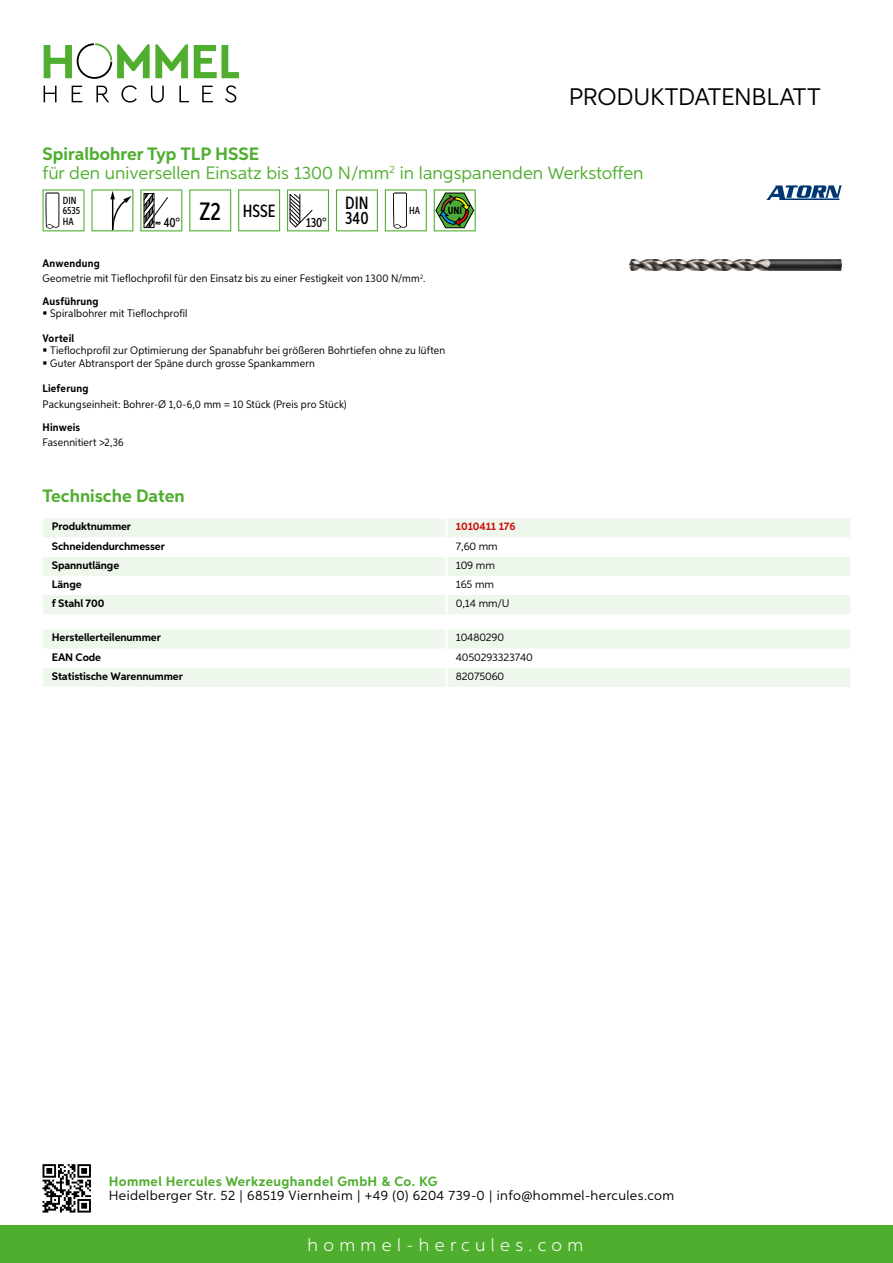
<style>
.page{position:relative;width:893px;height:1263px;background:#fff}
.page>*{position:absolute;margin:0;border:0;box-sizing:border-box;transform-origin:0 0}
.t1{font:24px "Aspira";letter-spacing:-.01em;color:#000}
.t2{font:18px/19.8px "Aspira";color:#50ae2f}
.t3{font:300 18px "Aspira";letter-spacing:.3em;color:#fff}
.t4{font:700 18px "Aspira";color:#50ae2f}
.t5{font:500 17.85px/14.9px "Aspira XX Nar";color:#000}
.t6{font:13.5px "Aspira";letter-spacing:.03em;color:#000}
.t7{font:700 13.5px "Aspira";letter-spacing:.03em;color:#50ae2f}
.t8{font:500 13.35px "Aspira XX Nar";color:#000}
.t9{font:10.95px/15.1px "Aspira Nar";letter-spacing:.015em;color:#000}
.t10{font:700 10.95px "Aspira";letter-spacing:-.01em;color:#000}
.t11{font:10.95px "Aspira";letter-spacing:-.01em;color:#000}
.t12{font:700 10.95px "Aspira Nar";letter-spacing:.02em;color:#000}
.t13{font:700 10.95px "Aspira";letter-spacing:-.01em;color:#cd1013}
.t14{font:500 10.35px/10.4px "Aspira XX Nar";color:#000}
.t15{font:700 10.35px "Aspira XX Nar";color:#000}
.s1{font-weight:700}
.s2{font-size:25.2px}
</style>
<div class="page">
<div style="left:0;top:1226px;width:893px;height:37px;background:#50ae2f"></div>
<svg style="left:43px;top:1164px;width:48px;height:48px"></svg>
<svg style="left:194px;top:45px;width:45px;height:33px"></svg>
<svg style="left:44px;top:43px;width:144px;height:36px"></svg>
<svg style="left:44px;top:86px;width:13px;height:16px"></svg>
<svg style="left:72px;top:86px;width:10px;height:16px"></svg>
<svg style="left:96px;top:86px;width:13px;height:16px"></svg>
<svg style="left:121px;top:85px;width:16px;height:18px"></svg>
<svg style="left:151px;top:86px;width:13px;height:17px"></svg>
<svg style="left:179px;top:86px;width:10px;height:16px"></svg>
<svg style="left:202px;top:86px;width:11px;height:16px"></svg>
<svg style="left:225px;top:85px;width:11px;height:18px"></svg>
<div style="left:43px;top:518px;width:807px;height:96px;background:#eef7eb"></div>
<svg style="left:43px;top:538px;width:807px;height:57px"></svg>
<hr style="left:445px;top:518px;width:3px;height:20px;background:#fff">
<hr style="left:445px;top:538px;width:3px;height:19px;background:#fff">
<hr style="left:445px;top:557px;width:3px;height:19px;background:#fff">
<hr style="left:445px;top:576px;width:3px;height:19px;background:#fff">
<hr style="left:445px;top:595px;width:3px;height:19px;background:#fff">
<svg style="left:43px;top:630px;width:807px;height:57px"></svg>
<hr style="left:445px;top:668px;width:3px;height:19px;background:#fff">
<svg style="left:43px;top:189px;width:42px;height:42px"></svg>
<svg style="left:91px;top:189px;width:42px;height:42px"></svg>
<svg style="left:140px;top:189px;width:42px;height:42px"></svg>
<svg style="left:189px;top:189px;width:42px;height:42px"></svg>
<svg style="left:238px;top:189px;width:42px;height:42px"></svg>
<svg style="left:287px;top:189px;width:42px;height:42px"></svg>
<svg style="left:336px;top:189px;width:42px;height:42px"></svg>
<svg style="left:385px;top:189px;width:42px;height:42px"></svg>
<svg style="left:434px;top:189px;width:42px;height:42px"></svg>
<img style="left:629px;top:259px;width:213px;height:12px">
<svg style="left:766px;top:185px;width:76px;height:15px"></svg>
<h1 class="t1" style="left:569px;top:82px;width:253px">Produktdatenblatt</h1>
<h2 class="t2" style="left:43px;top:143px;width:602px"><span class="s1">Spiralbohrer Typ TLP HSSE<br></span>für den universellen Einsatz bis 1300 N/mm<sup>2</sup> in langspanenden Werkstoffen</h2>
<p class="t14" style="left:63px;top:195px;width:19px">DIN<br>6535<br>HA</p>
<h3 class="t5" style="left:164px;top:203px;width:113px"><sub>40°</sub> <span class="s2">Z2</span> HSSE</h3>
<p class="t8" style="left:306px;top:215px;width:22px">130°</p>
<h3 class="t5" style="left:345px;top:196px;width:25px">DIN<br>340</h3>
<p class="t14" style="left:409px;top:205px;width:12px">HA</p>
<p class="t15" style="left:448px;top:205px;width:16px">UNI</p>
<p class="t9" style="left:43px;top:256px;width:384px"><span class="s1">Anwendung<br></span>Geometrie mit Tieflochprofil für den Einsatz bis zu einer Festigkeit von 1300 N/mm<sup>2</sup>.</p>
<p class="t12" style="left:43px;top:294px;width:58px">Ausführung</p>
<p class="t9" style="left:50px;top:306px;width:139px">Spiralbohrer mit Tieflochprofil</p>
<p class="t12" style="left:43px;top:331px;width:33px">Vorteil</p>
<p class="t9" style="left:50px;top:344px;width:396px;line-height:12.8px">Tieflochprofil zur Optimierung der Spanabfuhr bei größeren Bohrtiefen ohne zu lüften<br>Guter Abtransport der Späne durch grosse Spankammern</p>
<p class="t12" style="left:43px;top:382px;width:47px">Lieferung</p>
<p class="t9" style="left:43px;top:396px;width:306px">Packungseinheit: Bohrer-Ø 1,0-6,0 mm = 10 Stück (Preis pro Stück)</p>
<p class="t12" style="left:43px;top:420px;width:39px">Hinweis</p>
<p class="t9" style="left:43px;top:434px;width:83px">Fasennitiert &gt;2,36</p>
<h2 class="t4" style="left:43px;top:484px;width:144px">Technische Daten</h2>
<p class="t10" style="left:52px;top:520px;width:81px">Produktnummer</p>
<p class="t13" style="left:456px;top:520px;width:61px">1010411 176</p>
<p class="t10" style="left:52px;top:539px;width:115px">Schneidendurchmesser</p>
<p class="t11" style="left:456px;top:539px;width:43px">7,60 mm</p>
<p class="t10" style="left:52px;top:558px;width:69px">Spannutlänge</p>
<p class="t11" style="left:456px;top:558px;width:41px">109 mm</p>
<p class="t10" style="left:52px;top:577px;width:31px">Länge</p>
<p class="t11" style="left:456px;top:577px;width:40px">165 mm</p>
<p class="t10" style="left:52px;top:596px;width:54px">f Stahl 700</p>
<p class="t11" style="left:456px;top:596px;width:53px">0,14 mm/U</p>
<p class="t10" style="left:52px;top:631px;width:111px">Herstellerteilenummer</p>
<p class="t11" style="left:456px;top:631px;width:50px">10480290</p>
<p class="t10" style="left:52px;top:650px;width:51px">EAN Code</p>
<p class="t11" style="left:456px;top:650px;width:79px">4050293323740</p>
<p class="t10" style="left:52px;top:669px;width:132px">Statistische Warennummer</p>
<p class="t11" style="left:456px;top:669px;width:50px">82075060</p>
<p class="t7" style="left:109px;top:1172px;width:330px">Hommel Hercules Werkzeughandel GmbH &amp; Co. KG</p>
<p class="t6" style="left:109px;top:1187px;width:567px">Heidelberger Str. 52 | 68519 Viernheim | +49 (0) 6204 739-0 | info@hommel-hercules.com</p>
<h2 class="t3" style="left:307px;top:1234px;width:277px">hommel-hercules.com</h2>
</div>
